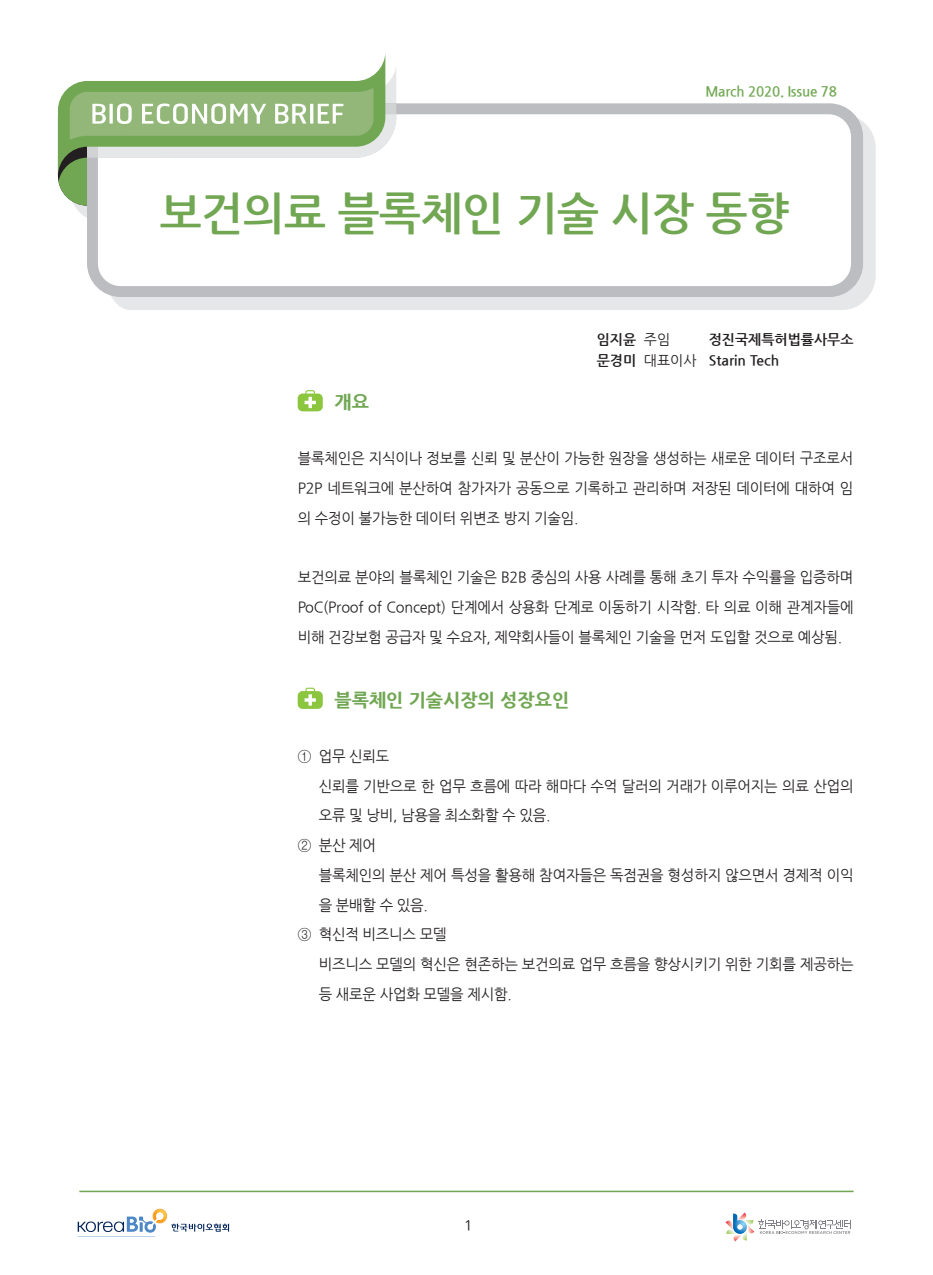
<style>
.page{position:relative;width:933px;height:1275px;background:#fff}
.page>*{position:absolute;margin:0;border:0;box-sizing:border-box;transform-origin:0 0}
.t1{font:700 45.5px "Nanum Gothic";letter-spacing:-.01em;color:#71a753}
.중제{font:800 18.38px "Nanum Gothic";color:#71a753}
.본문고딕{font:14.88px/29.8px "Nanum Gothic";letter-spacing:-.015em;color:#231f20}
.t2{font:700 14px "Nanum Gothic";color:#231f20}
.t3{font:700 14px "Nanum Gothic";letter-spacing:-.01em;color:#71a753;scale:.96 1}
.t4{font:500 14px "Ko Pub Dotum";color:#231f20}
.s1{font-weight:400}
</style>
<div class="page">
<svg style="left:725px;top:1213px;width:125px;height:28px"></svg>
<svg style="left:78px;top:1209px;width:151px;height:28px"></svg>
<hr style="left:79px;top:1191px;width:774px;height:1px;background:#71a753">
<svg style="left:298px;top:390px;width:25px;height:21px"></svg>
<svg style="left:298px;top:688px;width:25px;height:21px"></svg>
<svg style="left:75px;top:104px;width:800px;height:206px;fill:#e6e7e9"></svg>
<div style="left:87px;top:103px;width:776px;height:194px;background:#bcbdc0;border-radius:34px"></div>
<div style="left:98px;top:114px;width:753px;height:172px;background:#fff;border-radius:23px"></div>
<svg style="left:58px;top:53px;width:338px;height:153px"></svg>
<p class="t3" style="left:705px;top:84px;width:139px">March 2020. Issue 78</p>
<p class="t1" style="left:160px;top:192px;width:631px">보건의료 블록체인 기술 시장 동향</p>
<p class="중제" style="left:334px;top:392px;width:36px">개요</p>
<p class="t2" style="left:596px;top:332px;width:75px">임지윤 <span class="s1">주임</span></p>
<p class="t2" style="left:708px;top:332px;width:146px">정진국제특허법률사무소</p>
<p class="t2" style="left:596px;top:353px;width:184px">문경미 <span class="s1">대표이사</span> Starin Tech</p>
<p class="본문고딕" style="left:298px;top:444px;width:557px;text-align:justify">블록체인은 지식이나 정보를 신뢰 및 분산이 가능한 원장을 생성하는 새로운 데이터 구조로서 P2P 네트워크에 분산하여 참가자가 공동으로 기록하고 관리하며 저장된 데이터에 대하여 임 의 수정이 불가능한 데이터 위변조 방지 기술임.</p>
<p class="본문고딕" style="left:298px;top:563px;width:557px;text-align:justify">보건의료 분야의 블록체인 기술은 B2B 중심의 사용 사례를 통해 초기 투자 수익률을 입증하며 PoC(Proof of Concept) 단계에서 상용화 단계로 이동하기 시작함. 타 의료 이해 관계자들에 비해 건강보험 공급자 및 수요자, 제약회사들이 블록체인 기술을 먼저 도입할 것으로 예상됨.</p>
<p class="중제" style="left:334px;top:690px;width:236px">블록체인 기술시장의 성장요인</p>
<p class="본문고딕" style="left:298px;top:741px;width:93px">① 업무 신뢰도</p>
<p class="본문고딕" style="left:319px;top:771px;width:536px">신뢰를 기반으로 한 업무 흐름에 따라 해마다 수억 달러의 거래가 이루어지는 의료 산업의 오류 및 낭비, 남용을 최소화할 수 있음.</p>
<p class="본문고딕" style="left:298px;top:831px;width:80px">② 분산 제어</p>
<p class="본문고딕" style="left:319px;top:860px;width:536px">블록체인의 분산 제어 특성을 활용해 참여자들은 독점권을 형성하지 않으면서 경제적 이익 을 분배할 수 있음.</p>
<p class="본문고딕" style="left:298px;top:920px;width:150px">③ 혁신적 비즈니스 모델</p>
<p class="본문고딕" style="left:319px;top:950px;width:536px">비즈니스 모델의 혁신은 현존하는 보건의료 업무 흐름을 향상시키기 위한 기회를 제공하는 등 새로운 사업화 모델을 제시함.</p>
<p class="t4" style="left:464px;top:1218px;width:9px">1</p>
</div>
